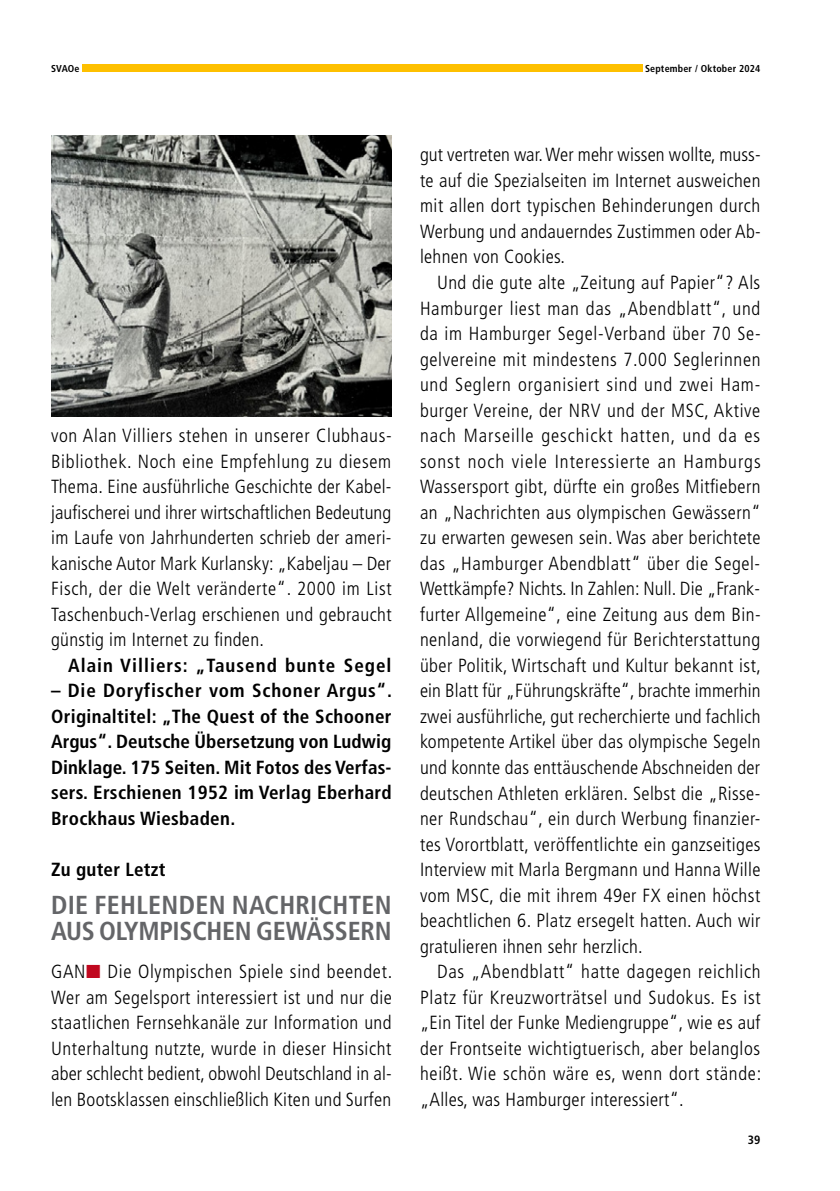
<style>
.page{position:relative;width:840px;height:1191px;background:#fff}
.page>*{position:absolute;margin:0;border:0;box-sizing:border-box;transform-origin:0 0}
.t1{font:700 condensed 26px/25.6px "Frutiger LT Std";color:#646568}
.t2{font:300 condensed 19px/25.6px "Frutiger LT Std";letter-spacing:.015em;color:#000;text-align:justify}
.t3{font:700 condensed 19px/25.6px "Frutiger LT Std";letter-spacing:.02em;color:#000;text-align:justify}
.t4{font:700 condensed 19px "Frutiger LT Std";letter-spacing:.055em;color:#000}
.t5{font:700 condensed 12px "Frutiger LT Std";color:#000}
.t6{font:700 condensed 10px "Frutiger LT Std";letter-spacing:.02em;color:#000}
.s1{color:#c0081f}
</style>
<div class="page">
<div style="left:82px;top:65px;width:560px;height:7px;background:#fec000"></div>
<img style="left:51px;top:136px;width:340px;height:280px">
<p class="t6" style="left:51px;top:63px;width:30px">SVAOe</p>
<p class="t6" style="left:644px;top:63px;width:117px">September / Oktober 2024</p>
<p class="t2" style="left:51px;top:423px;width:342px">von Alan Villiers stehen in unserer Clubhaus-Bibliothek. Noch eine Empfehlung zu diesem Thema. Eine ausführliche Geschichte der Kabel&shy;jaufischerei und ihrer wirtschaftlichen Bedeutung im Laufe von Jahrhunderten schrieb der ameri&shy;kanische Autor Mark Kurlansky: „Kabeljau – Der Fisch, der die Welt veränderte“. 2000 im List Taschenbuch-Verlag erschienen und gebraucht günstig im Internet zu finden.</p>
<p class="t4" style="left:68px;top:654px;width:325px">Alain Villiers: „Tausend bunte Segel</p>
<p class="t3" style="left:51px;top:678px;width:342px">– Die Doryfischer vom Schoner Argus“.<br>Originaltitel: „The Quest of the Schooner Argus“. Deutsche Übersetzung von Ludwig Dinklage. 175 Seiten. Mit Fotos des Verfas&shy;sers. Erschienen 1952 im Verlag Eberhard Brockhaus Wiesbaden.</p>
<p class="t3" style="left:51px;top:856px;width:116px">Zu guter Letzt</p>
<h1 class="t1" style="left:51px;top:892px;width:342px">Die fehlenden Nachrichten aus olympischen Gewässern</h1>
<p class="t2" style="left:51px;top:959px;width:342px">GAN<span class="s1">■</span> Die Olympischen Spiele sind beendet.<br>Wer am Segelsport interessiert ist und nur die staatlichen Fernsehkanäle zur Information und Unterhaltung nutzte, wurde in dieser Hinsicht aber schlecht bedient, obwohl Deutschland in al&shy;len Bootsklassen einschließlich Kiten und Surfen</p>
<p class="t2" style="left:420px;top:142px;width:342px">gut vertreten war. Wer mehr wissen wollte, muss&shy;te auf die Spezialseiten im Internet ausweichen mit allen dort typischen Behinderungen durch Werbung und andauerndes Zustimmen oder Ab&shy;lehnen von Cookies.</p>
<p class="t2" style="left:420px;top:270px;width:342px;text-indent:17px">Und die gute alte „Zeitung auf Papier“? Als Hamburger liest man das „Abendblatt“, und da im Hamburger Segel-Verband über 70 Se&shy;gelvereine mit mindestens 7.000 Seglerinnen und Seglern organisiert sind und zwei Ham&shy;burger Vereine, der NRV und der MSC, Aktive nach Marseille geschickt hatten, und da es sonst noch viele Interessierte an Hamburgs Wassersport gibt, dürfte ein großes Mitfiebern an „Nachrichten aus olympischen Gewässern“ zu erwarten gewesen sein. Was aber berichtete das „Hamburger Abendblatt“ über die Segel-Wettkämpfe? Nichts. In Zahlen: Null. Die „Frank&shy;furter Allgemeine“, eine Zeitung aus dem Bin&shy;nenland, die vorwiegend für Berichterstattung über Politik, Wirtschaft und Kultur bekannt ist, ein Blatt für „Führungskräfte“, brachte immerhin zwei ausführliche, gut recherchierte und fachlich kompetente Artikel über das olympische Segeln und konnte das enttäuschende Abschneiden der deutschen Athleten erklären. Selbst die „Risse&shy;ner Rundschau“, ein durch Werbung finanzier&shy;tes Vorortblatt, veröffentlichte ein ganzseitiges Interview mit Marla Bergmann und Hanna Wille vom MSC, die mit ihrem 49er FX einen höchst beachtlichen 6. Platz ersegelt hatten. Auch wir gratulieren ihnen sehr herzlich.</p>
<p class="t2" style="left:420px;top:959px;width:342px;text-indent:17px">Das „Abendblatt“ hatte dagegen reichlich Platz für Kreuzworträtsel und Sudokus. Es ist „Ein Titel der Funke Mediengruppe“, wie es auf der Frontseite wichtigtuerisch, aber belanglos heißt. Wie schön wäre es, wenn dort stände: „Alles, was Hamburger interessiert“.</p>
<p class="t5" style="left:747px;top:1132px;width:14px">39</p>
</div>
